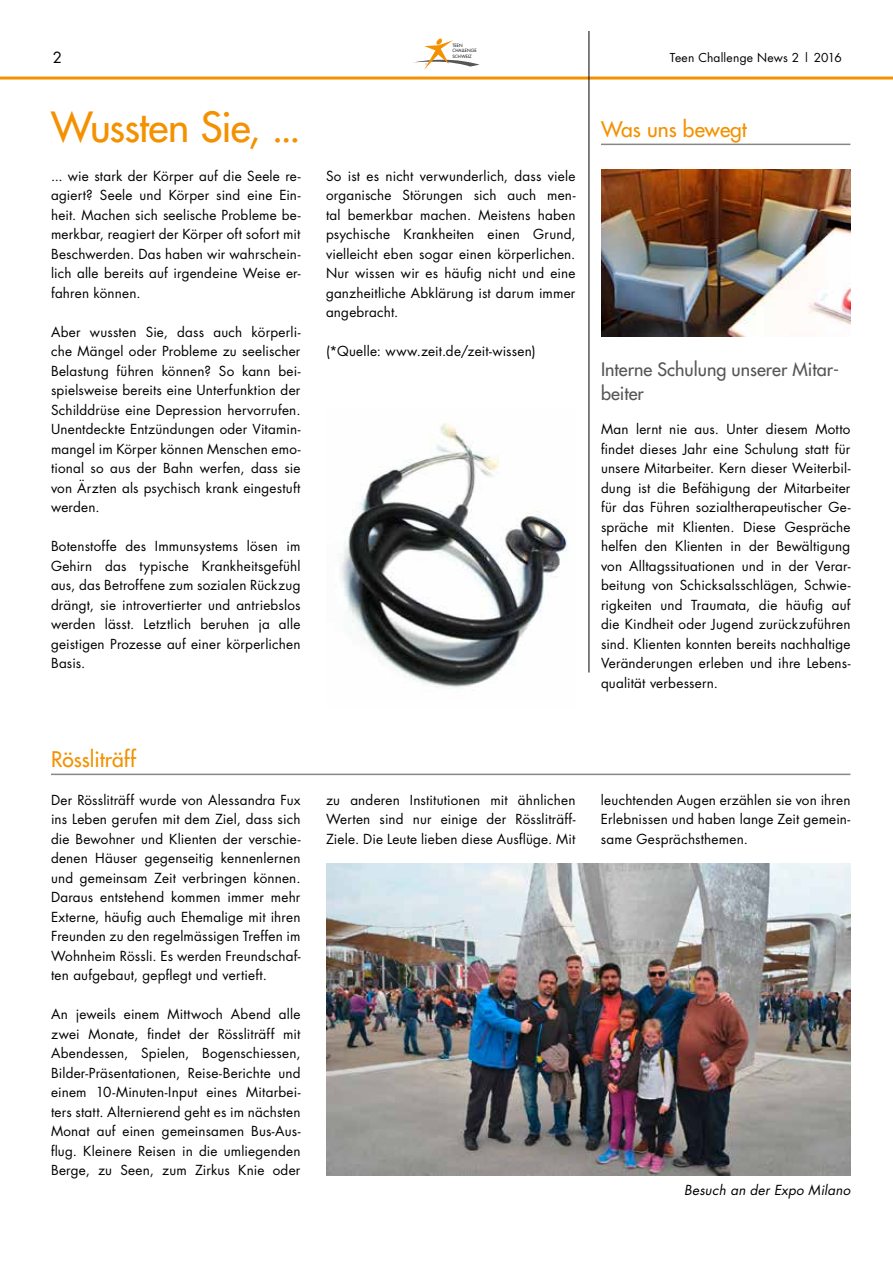
<style>
.page{position:relative;width:893px;height:1263px;background:#fff}
.page>*{position:absolute;margin:0;border:0;box-sizing:border-box;transform-origin:0 0}
.t1{font:40.5px "Futura";letter-spacing:-.025em;color:#f39100}
.t2{font:21px "Futura";color:#f39100}
.t3{font:18px/24px "Futura";color:#565655}
.t4{font:15px "Futura";color:#000}
.t5{font:13.5px/19.5px "Futura";letter-spacing:.015em;color:#000;text-align:justify}
.t6{font:italic 13.5px "Futura";letter-spacing:.015em;color:#000}
.t7{font:12px "Futura";letter-spacing:.015em;color:#000}
.t8{font:4.35px/5.2px "Futura CE";color:#000}
</style>
<div class="page">
<hr style="left:0;top:77px;width:893px;height:3px;background:#f39100">
<svg style="left:414px;top:38px;width:66px;height:32px"></svg>
<hr style="left:601px;top:144px;width:249px;height:1px;background:#868786">
<img style="left:601px;top:169px;width:249px;height:168px">
<img style="left:340px;top:423px;width:228px;height:265px">
<hr style="left:589px;top:31px;width:1px;height:641px;background:#000">
<hr style="left:51px;top:774px;width:799px;height:1px;background:#868786">
<img style="left:326px;top:863px;width:524px;height:312px">
<p class="t4" style="left:53px;top:47px;width:11px">2</p>
<p class="t8" style="left:452px;top:43px;width:26px">TEEN<br>CHALLENGE<br>SCHWEIZ</p>
<h1 class="t1" style="left:51px;top:100px;width:251px">Wussten Sie, ...</h1>
<p class="t5" style="left:51px;top:166px;width:251px">... wie stark der Körper auf die Seele re&shy;agiert? Seele und Körper sind eine Ein&shy;heit. Machen sich seelische Probleme be&shy;merkbar, reagiert der Körper oft sofort mit Beschwerden. Das haben wir wahrschein&shy;lich alle bereits auf irgendeine Weise er&shy;fahren können.</p>
<p class="t5" style="left:51px;top:322px;width:251px">Aber wussten Sie, dass auch körperli&shy;che Mängel oder Probleme zu seelischer Belastung führen können? So kann bei&shy;spielsweise bereits eine Unterfunktion der Schilddrüse eine Depression hervorrufen.<br>Unentdeckte Entzündungen oder Vitamin&shy;mangel im Körper können Menschen emo&shy;tional so aus der Bahn werfen, dass sie von Ärzten als psychisch krank eingestuft werden.</p>
<p class="t5" style="left:51px;top:536px;width:251px">Botenstoffe des Immunsystems lösen im Gehirn das typische Krankheitsgefühl aus, das Betroffene zum sozialen Rückzug drängt, sie introvertierter und antriebslos werden lässt. Letztlich beruhen ja alle geistigen Prozesse auf einer körperlichen Basis.</p>
<p class="t5" style="left:326px;top:166px;width:251px">So ist es nicht verwunderlich, dass viele organische Störungen sich auch men&shy;tal bemerkbar machen. Meistens haben psychische Krankheiten einen Grund, vielleicht eben sogar einen körperlichen.<br>Nur wissen wir es häufig nicht und eine ganzheitliche Abklärung ist darum immer angebracht.</p>
<p class="t5" style="left:326px;top:341px;width:211px">(*Quelle: www.zeit.de/zeit-wissen)</p>
<p class="t7" style="left:670px;top:49px;width:174px">Teen Challenge News 2 | 2016</p>
<h2 class="t2" style="left:601px;top:115px;width:147px">Was uns bewegt</h2>
<h3 class="t3" style="left:601px;top:357px;width:240px">Interne Schulung unserer Mitar&shy;beiter</h3>
<p class="t5" style="left:601px;top:419px;width:251px">Man lernt nie aus. Unter diesem Motto findet dieses Jahr eine Schulung statt für unsere Mitarbeiter. Kern dieser Weiterbil&shy;dung ist die Befähigung der Mitarbeiter für das Führen sozialtherapeutischer Ge&shy;spräche mit Klienten. Diese Gespräche helfen den Klienten in der Bewältigung von Alltagssituationen und in der Verar&shy;beitung von Schicksalsschlägen, Schwie&shy;rigkeiten und Traumata, die häufig auf die Kindheit oder Jugend zurückzuführen sind. Klienten konnten bereits nachhaltige Veränderungen erleben und ihre Lebens&shy;qualität verbessern.</p>
<h2 class="t2" style="left:51px;top:745px;width:86px">Rössliträff</h2>
<p class="t5" style="left:51px;top:790px;width:251px">Der Rössliträff wurde von Alessandra Fux ins Leben gerufen mit dem Ziel, dass sich die Bewohner und Klienten der verschie&shy;denen Häuser gegenseitig kennenlernen und gemeinsam Zeit verbringen können.<br>Daraus entstehend kommen immer mehr Externe, häufig auch Ehemalige mit ihren Freunden zu den regelmässigen Treffen im Wohnheim Rössli. Es werden Freundschaf&shy;ten aufgebaut, gepflegt und vertieft.</p>
<p class="t5" style="left:51px;top:1004px;width:251px">An jeweils einem Mittwoch Abend alle zwei Monate, findet der Rössliträff mit Abendessen, Spielen, Bogenschiessen, Bilder-Präsentationen, Reise-Berichte und einem 10-Minuten-Input eines Mitarbei&shy;ters statt. Alternierend geht es im nächsten Monat auf einen gemeinsamen Bus-Aus&shy;flug. Kleinere Reisen in die umliegenden Berge, zu Seen, zum Zirkus Knie oder</p>
<p class="t5" style="left:326px;top:790px;width:251px">zu anderen Institutionen mit ähnlichen Werten sind nur einige der Rössliträff-Ziele. Die Leute lieben diese Ausflüge. Mit</p>
<p class="t5" style="left:601px;top:790px;width:251px">leuchtenden Augen erzählen sie von ihren Erlebnissen und haben lange Zeit gemein&shy;same Gesprächsthemen.</p>
<p class="t6" style="left:684px;top:1181px;width:168px">Besuch an der Expo Milano</p>
</div>
